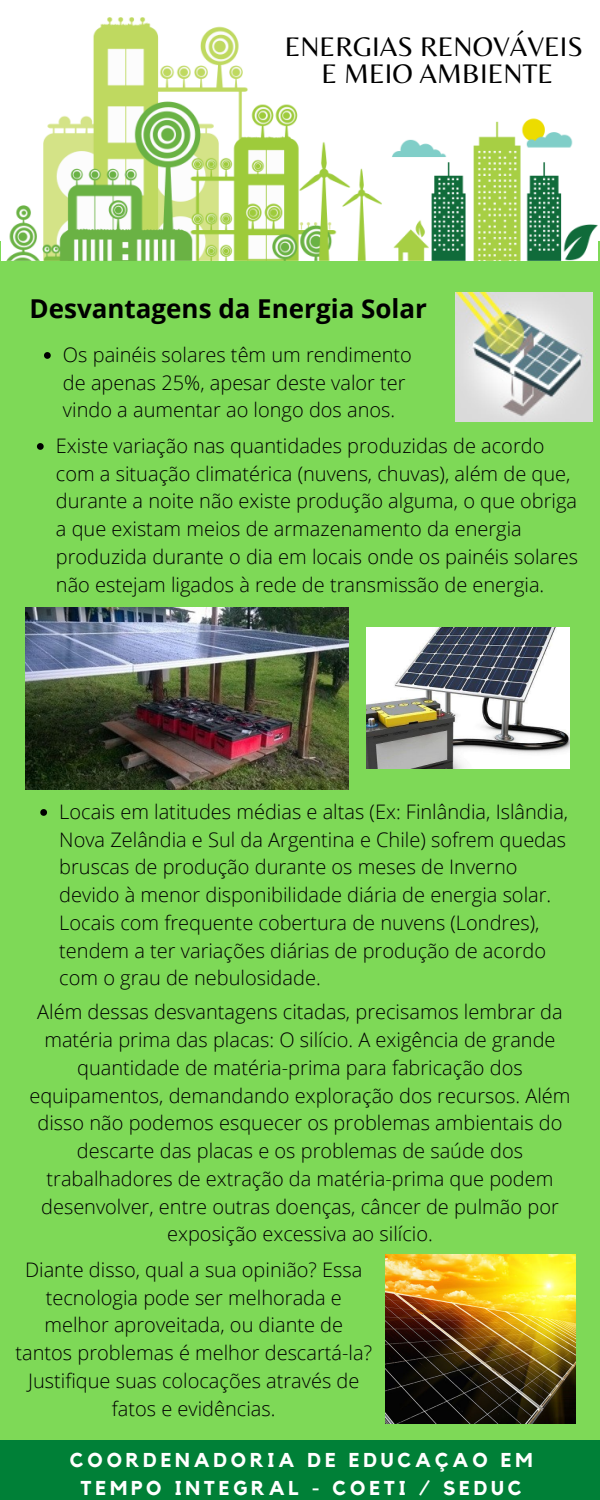
<style>
.page{position:relative;width:600px;height:1500px;background:#7ed957}
.page>*{position:absolute;margin:0;border:0;box-sizing:border-box;transform-origin:0 0}
.t1{font:28px/27px "Belleza";color:#000;text-align:center}
.t2{font:700 26px "Open Sans";color:#000}
.t3{font:300 20px/27.8px "Open Sans";color:#000}
.t4{font:700 20px/27.8px "Kollektif";letter-spacing:.19em;color:#fff;text-align:center}
</style>
<div class="page">
<div style="left:0;top:0;width:600px;height:241px;background:#fff"></div>
<div style="left:0;top:1440px;width:600px;height:60px;background:#008037"></div>
<svg style="left:37px;top:443px;width:7px;height:7px"></svg>
<img style="left:455px;top:293px;width:137px;height:129px">
<img style="left:25px;top:607px;width:324px;height:182px">
<img style="left:367px;top:628px;width:203px;height:141px">
<svg style="left:40px;top:809px;width:7px;height:7px"></svg>
<img style="left:386px;top:1255px;width:190px;height:168px">
<svg style="left:44px;top:352px;width:7px;height:7px"></svg>
<img style="left:1px;top:18px;width:596px;height:243px">
<h1 class="t1" style="left:285px;top:33px;width:300px">ENERGIAS RENOVÁVEIS<br>E MEIO AMBIENTE</h1>
<h2 class="t2" style="left:30px;top:290px;width:399px">Desvantagens da Energia Solar</h2>
<p class="t3" style="left:63px;top:340px;width:350px">Os painéis solares têm um rendimento de apenas 25%, apesar deste valor ter vindo a aumentar ao longo dos anos.</p>
<p class="t3" style="left:56px;top:431px;width:524px">Existe variação nas quantidades produzidas de acordo com a situação climatérica (nuvens, chuvas), além de que, durante a noite não existe produção alguma, o que obriga a que existam meios de armazenamento da energia produzida durante o dia em locais onde os painéis solares não estejam ligados à rede de transmissão de energia.</p>
<p class="t3" style="left:59px;top:797px;width:510px">Locais em latitudes médias e altas (Ex: Finlândia, Islândia, Nova Zelândia e Sul da Argentina e Chile) sofrem quedas bruscas de produção durante os meses de Inverno devido à menor disponibilidade diária de energia solar.<br>Locais com frequente cobertura de nuvens (Londres), tendem a ter variações diárias de produção de acordo com o grau de nebulosidade.</p>
<p class="t3" style="left:29px;top:998px;width:543px;text-align:center">Além dessas desvantagens citadas, precisamos lembrar da matéria prima das placas: O silício. A exigência de grande quantidade de matéria-prima para fabricação dos equipamentos, demandando exploração dos recursos. Além disso não podemos esquecer os problemas ambientais do descarte das placas e os problemas de saúde dos trabalhadores de extração da matéria-prima que podem desenvolver, entre outras doenças, câncer de pulmão por exposição excessiva ao silício.</p>
<p class="t3" style="left:15px;top:1255px;width:358px;text-align:center">Diante disso, qual a sua opinião? Essa tecnologia pode ser melhorada e melhor aproveitada, ou diante de tantos problemas é melhor descartá-la?<br>Justifique suas colocações através de fatos e evidências.</p>
<p class="t4" style="left:70px;top:1447px;width:464px">COORDENADORIA DE EDUCAÇAO EM<br>TEMPO INTEGRAL - COETI / SEDUC</p>
</div>
